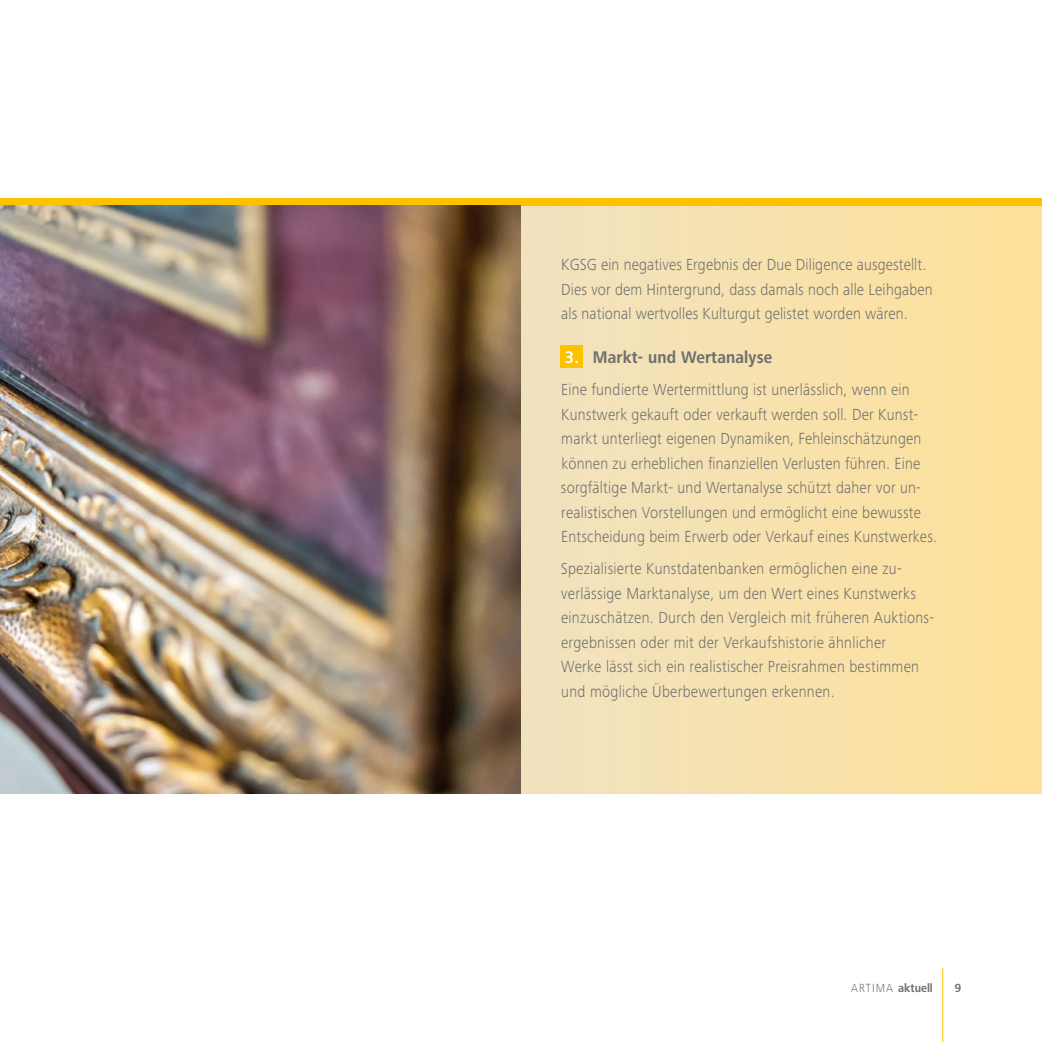
<style>
.page{position:relative;width:1042px;height:1042px;background:#fff}
.page>*{position:absolute;margin:0;border:0;box-sizing:border-box;transform-origin:0 0}
.t1{font:700 17.5px "Frutiger Next Pro";letter-spacing:.01em;color:#6f6f6e;scale:.9 1}
.t2{font:300 16.62px/24.5px "Frutiger Next Pro";letter-spacing:.015em;color:#6f6f6e;scale:.9 1}
.t3{font:700 12.25px "Frutiger Next Pro";color:#6f6f6e;scale:.9 1}
.s1{color:#fff}
.s2{font-weight:300}
</style>
<div class="page">
<svg style="left:521px;top:206px;width:521px;height:588px"></svg>
<div style="left:0;top:198px;width:1042px;height:8px;background:#fdc300"></div>
<hr style="left:942px;top:967px;width:1px;height:75px;background:#fdc300">
<img style="left:0;top:206px;width:521px;height:588px">
<div style="left:561px;top:345px;width:22px;height:23px;background:#fdc300"></div>
<p class="t2" style="left:561px;top:252px;width:414px">KGSG ein negatives Ergebnis der Due Diligence ausgestellt.<br>Dies vor dem Hintergrund, dass damals noch alle Leihgaben als national wertvolles Kulturgut gelistet worden wären.</p>
<p class="t1" style="left:565px;top:347px;width:232px"><span class="s1">3.</span> Markt- und Wertanalyse</p>
<p class="t2" style="left:561px;top:377px;width:419px">Eine fundierte Wertermittlung ist unerlässlich, wenn ein Kunstwerk gekauft oder verkauft werden soll. Der Kunst&shy;markt unterliegt eigenen Dynamiken, Fehleinschätzungen können zu erheblichen finanziellen Verlusten führen. Eine sorgfältige Markt- und Wertanalyse schützt daher vor un&shy;realistischen Vorstellungen und ermöglicht eine bewusste Entscheidung beim Erwerb oder Verkauf eines Kunstwerkes.</p>
<p class="t2" style="left:561px;top:556px;width:416px">Spezialisierte Kunstdatenbanken ermöglichen eine zu&shy;verlässige Marktanalyse, um den Wert eines Kunstwerks einzuschätzen. Durch den Vergleich mit früheren Auktions&shy;ergebnissen oder mit der Verkaufshistorie ähnlicher<br>Werke lässt sich ein realistischer Preisrahmen bestimmen und mögliche Überbewertungen erkennen.</p>
<p class="t3" style="left:851px;top:980px;width:92px"><span class="s2">ARTIMA</span> aktuell</p>
<p class="t3" style="left:955px;top:980px;width:9px">9</p>
</div>
